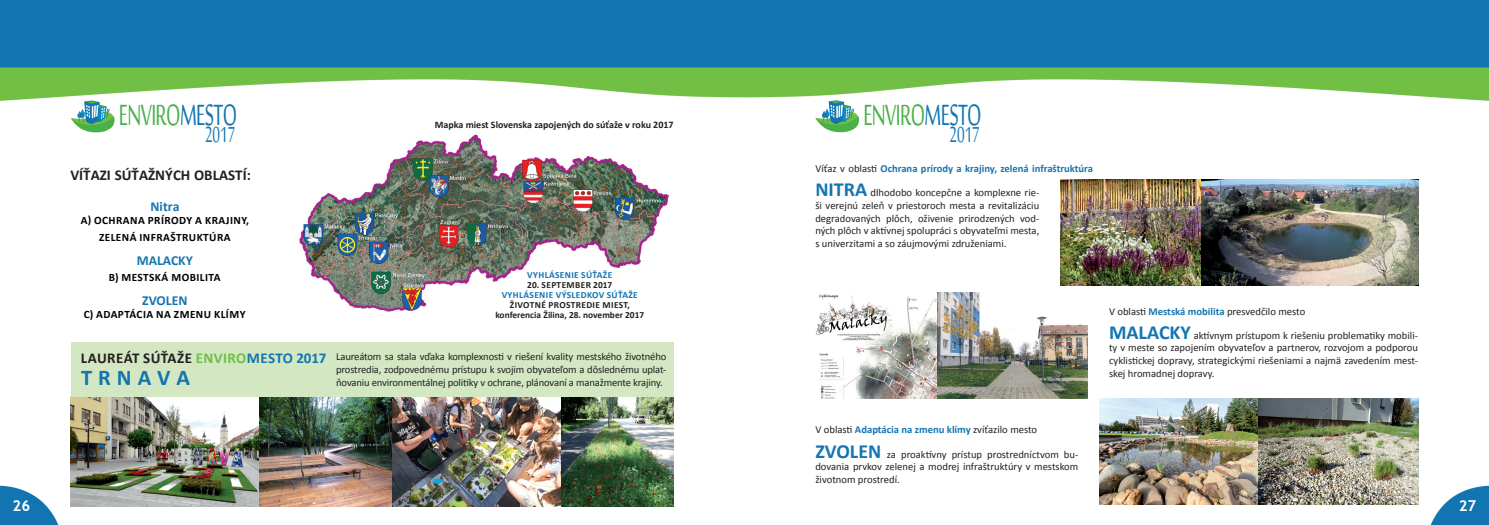
<style>
.page{position:relative;width:1489px;height:525px;background:#fff}
.page>*{position:absolute;margin:0;border:0;box-sizing:border-box;transform-origin:0 0}
.t1{font:40.38px "Sakkal Majalla";letter-spacing:-.025em;color:#4ab048;scale:.63 1}
.t2{font:29.88px "Sakkal Majalla";color:#1275b1;scale:.63 1}
.t3{font:700 22.5px "Calibri";letter-spacing:.265em;color:#1475b1}
.t4{font:700 15px "Calibri";letter-spacing:.03em;color:#231f20}
.t5{font:700 15px "Calibri";color:#231f20}
.t6{font:700 15px "Trebuchet MS";color:#fff}
.t7{font:700 13.75px "Calibri";color:#1476b0}
.t8{font:700 11.25px/16.5px "Calibri";letter-spacing:.04em;color:#000;text-align:center}
.t9{font:10.62px/12.8px "Calibri";color:#231f20;text-align:justify}
.t10{font:700 10.62px "Calibri";color:#1475b1}
.t11{font:700 10px "Calibri";color:#231f20}
.t12{font:700 9.38px/10px "Calibri";letter-spacing:.03em;color:#231f20;text-align:center}
.t13{font:700 9.38px "Calibri";letter-spacing:.04em;color:#1274b1}
.s1{color:#1275b1}
.s2{color:#1274b1}
.s3{color:#70bf46}
.s4{color:#1475b1}
.s5{font-weight:400;color:#231f20}
.s6{font-weight:700;font-size:20px;color:#1475b1}
.s7{font-weight:700;color:#1475b1}
</style>
<div class="page">
<img style="left:762px;top:0;width:726px;height:524px">
<img style="left:0;top:0;width:762px;height:524px">
<img style="left:71px;top:396px;width:188px;height:110px">
<img style="left:259px;top:396px;width:134px;height:110px">
<img style="left:393px;top:396px;width:280px;height:110px">
<div style="left:71px;top:342px;width:602px;height:54px;background:#d2e7c2"></div>
<svg style="left:71px;top:100px;width:44px;height:34px"></svg>
<img style="left:295px;top:133px;width:378px;height:180px">
<svg style="left:815px;top:100px;width:44px;height:34px"></svg>
<img style="left:1060px;top:179px;width:357px;height:106px">
<img style="left:815px;top:292px;width:272px;height:106px">
<img style="left:1099px;top:398px;width:318px;height:106px">
<h1 class="t1" style="left:119px;top:92px;width:189px">ENVIRO<span class="s1">MESTO</span></h1>
<p class="t2" style="left:205px;top:118px;width:50px">2017</p>
<h5 class="t5" style="left:70px;top:166px;width:182px">VÍŤAZI SÚŤAŽNÝCH OBLASTÍ:</h5>
<h5 class="t7" style="left:150px;top:196px;width:30px">Nitra</h5>
<h5 class="t8" style="left:81px;top:212px;width:170px">A) OCHRANA PRÍRODY A KRAJINY,<br>ZELENÁ INFRAŠTRUKTÚRA</h5>
<h5 class="t7" style="left:137px;top:251px;width:58px">MALACKY</h5>
<h5 class="t8" style="left:109px;top:268px;width:113px">B) MESTSKÁ MOBILITA</h5>
<h5 class="t7" style="left:142px;top:291px;width:47px">ZVOLEN</h5>
<h5 class="t8" style="left:84px;top:305px;width:163px">C) ADAPTÁCIA NA ZMENU KLÍMY</h5>
<p class="t11" style="left:435px;top:118px;width:240px">Mapka miest Slovenska zapojených do súťaže v roku 2017</p>
<p class="t13" style="left:527px;top:269px;width:87px">VYHLÁSENIE SÚŤAŽE</p>
<p class="t12" style="left:495px;top:279px;width:150px">20. SEPTEMBER 2017<br><span class="s2">VYHLÁSENIE VÝSLEDKOV SÚŤAŽE<br></span>ŽIVOTNÉ PROSTREDIE MIEST, konferencia Žilina, 28. november 2017</p>
<p class="t4" style="left:81px;top:348px;width:247px">LAUREÁT SÚŤAŽE <span class="s3">ENVIRO</span><span class="s4">MESTO 2017</span></p>
<p class="t3" style="left:81px;top:363px;width:111px">TRNAVA</p>
<p class="t9" style="left:336px;top:350px;width:332px">Laureátom sa stala vďaka komplexnosti v riešení kvality mestského životného prostredia, zodpovednému prístupu k svojim obyvateľom a dôslednému uplat&shy;ňovaniu environmentálnej politiky v ochrane, plánovaní a manažmente krajiny.</p>
<h1 class="t1" style="left:863px;top:92px;width:189px">ENVIRO<span class="s1">MESTO</span></h1>
<p class="t2" style="left:949px;top:118px;width:50px">2017</p>
<p class="t10" style="left:815px;top:162px;width:279px"><span class="s5">Víťaz v oblasti</span> Ochrana prírody a krajiny, zelená infraštruktúra</p>
<p class="t9" style="left:815px;top:185px;width:225px"><span class="s6">NITRA</span> dlhodobo koncepčne a komplexne rie&shy;ši verejnú zeleň v priestoroch mesta a revitalizáciu degradovaných plôch, oživenie prirodzených vod&shy;ných plôch v aktívnej spolupráci s obyvateľmi mesta, s univerzitami a so záujmovými združeniami.</p>
<p class="t9" style="left:815px;top:423px;width:223px">V oblasti <span class="s7">Adaptácia na zmenu klímy</span> zvíťazilo mesto</p>
<p class="t9" style="left:815px;top:447px;width:264px"><span class="s6">ZVOLEN</span> za proaktívny prístup prostredníctvom bu&shy;dovania prvkov zelenej a modrej infraštruktúry v mestskom životnom prostredí.</p>
<p class="t9" style="left:1108px;top:304px;width:198px">V oblasti <span class="s7">Mestská mobilita</span> presvedčilo mesto</p>
<p class="t9" style="left:1108px;top:328px;width:310px"><span class="s6">MALACKY</span> aktívnym prístupom k riešeniu problematiky mobili&shy;ty v meste so zapojením obyvateľov a partnerov, rozvojom a podporou cyklistickej dopravy, strategickými riešeniami a najmä zavedením mest&shy;skej hromadnej dopravy.</p>
<h3 class="t6" style="left:13px;top:496px;width:19px">26</h3>
<h3 class="t6" style="left:1458px;top:496px;width:19px">27</h3>
</div>
